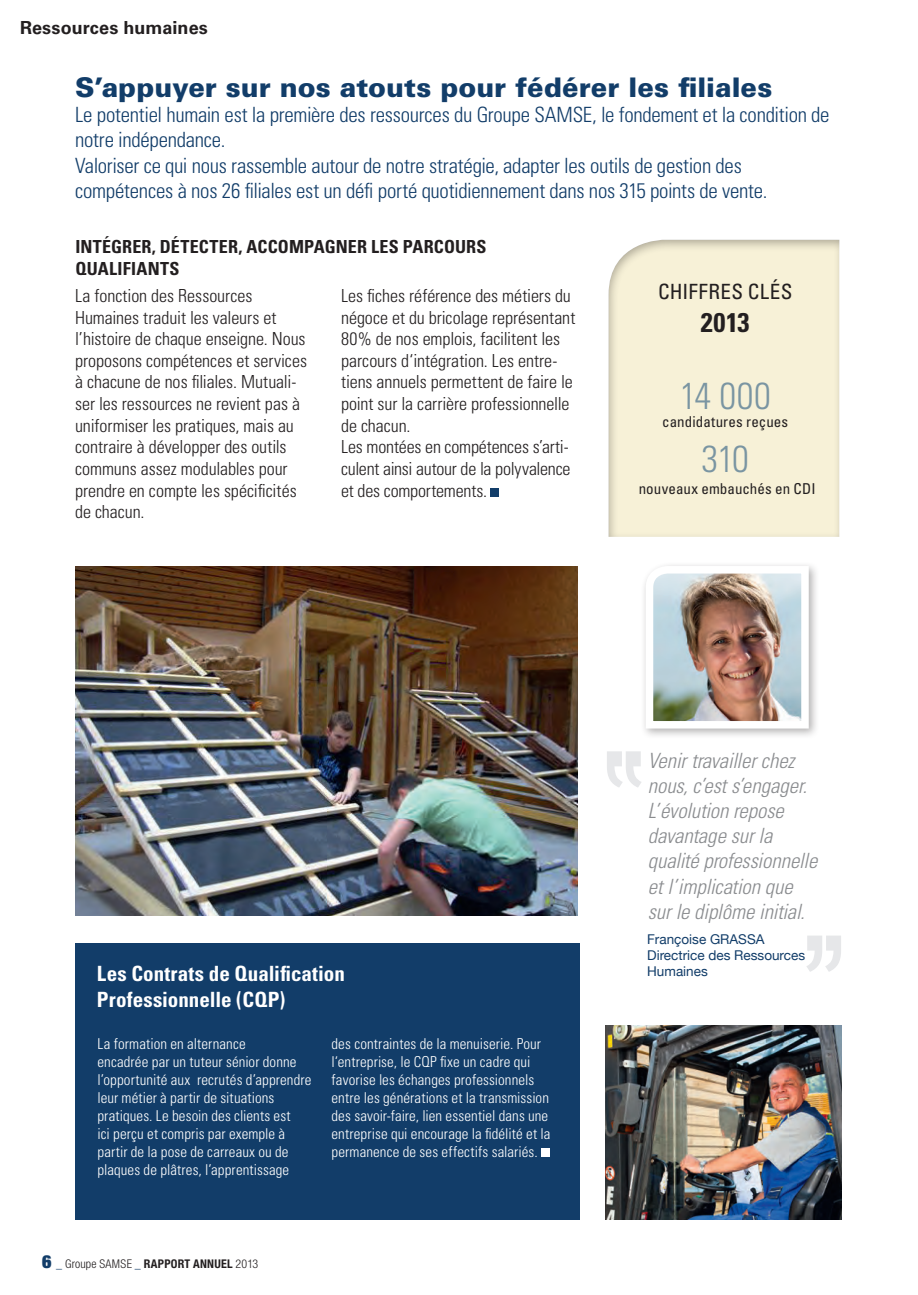
<style>
.page{position:relative;width:918px;height:1295px;background:#fff}
.page>*{position:absolute;margin:0;border:0;box-sizing:border-box;transform-origin:0 0}
.t1{font:300 condensed 37.5px "Univers";letter-spacing:-.02em;color:#7a95a2}
.t2{font:900 27px "Univers";color:#123d69}
.t3{font:700 condensed 27px "Univers";color:#231f20}
.t4{font:300 condensed 21px/25.2px "Univers";letter-spacing:-.015em;color:#123d69}
.t5{font:italic 300 condensed 21px/25.2px "Univers";letter-spacing:-.005em;color:#8a8c8f}
.t6{font:700 condensed 21px/25.2px "Univers";letter-spacing:-.005em;color:#fff}
.t7{font:condensed 21px "Univers";color:#231f20}
.t8{font:300 condensed 18px/21.6px "Univers";letter-spacing:-.005em;color:#231f20}
.t9{font:700 condensed 18px "Univers";letter-spacing:.01em;color:#231f20}
.t10{font:700 18px "Univers";letter-spacing:.005em;color:#231f20}
.t11{font:300 condensed 15px/18px "Univers";letter-spacing:.005em;color:#fff}
.t12{font:condensed 15px "Univers";letter-spacing:.005em;color:#231f20}
.t13{font:13.5px/16.2px "Helvetica Neue";color:#123d69}
.t14{font:300 condensed 12px "Helvetica Neue";letter-spacing:.015em;color:#231f20}
.s1{font-weight:900;font-stretch:expanded;font-size:18px;color:#123d69}
.s2{font-weight:900;color:#123d69}
.s3{font-weight:700}
</style>
<div class="page">
<div style="left:75px;top:943px;width:504px;height:276px;background:#123d69"></div>
<img style="left:76px;top:566px;width:501px;height:350px">
<div style="left:490px;top:488px;width:9px;height:9px;background:#123d69"></div>
<div style="left:640px;top:561px;width:179px;height:178px;background:#231f20;opacity:.35"></div>
<img style="left:641px;top:562px;width:171px;height:170px">
<svg style="left:806px;top:935px;width:34px;height:36px"></svg>
<svg style="left:607px;top:751px;width:34px;height:36px"></svg>
<div style="left:607px;top:238px;width:234px;height:300px;background:#231f20;opacity:.35"></div>
<div style="left:541px;top:1147px;width:8px;height:9px;background:#fff"></div>
<img style="left:605px;top:1025px;width:236px;height:194px">
<p class="t10" style="left:20px;top:17px;width:189px">Ressources humaines</p>
<h2 class="t2" style="left:75px;top:70px;width:698px">S’appuyer sur nos atouts pour fédérer les filiales</h2>
<p class="t4" style="left:75px;top:102px;width:755px">Le potentiel humain est la première des ressources du Groupe SAMSE, le fondement et la condition de notre indépendance.<br>Valoriser ce qui nous rassemble autour de notre stratégie, adapter les outils de gestion des compétences à nos 26 filiales est un défi porté quotidiennement dans nos 315 points de vente.</p>
<p class="t9" style="left:75px;top:236px;width:305px">INTÉGRER, DÉTECTER, ACCOMPAG NER LES</p>
<p class="t9" style="left:402px;top:236px;width:83px">PARCOURS</p>
<p class="t9" style="left:75px;top:257px;width:104px">QUALI FIANTS</p>
<p class="t8" style="left:75px;top:285px;width:233px">La fonction des Ressources<br>Humaines traduit les valeurs et l’histoire de chaque enseigne. Nous proposons compétences et services à chacune de nos filiales. Mutuali&shy;ser les ressources ne revient pas à uniformiser les pratiques, mais au contraire à développer des outils communs assez modulables pour prendre en compte les spécificités de chacun.</p>
<p class="t8" style="left:341px;top:285px;width:236px">Les fiches référence des métiers du négoce et du bricolage représentant<br>80% de nos emplois, facilitent les parcours d‘intégration. Les entre&shy;tiens annuels permettent de faire le point sur la carrière professionnelle de chacun.<br>Les montées en compétences s’arti&shy;culent ainsi autour de la polyvalence et des comportements.</p>
<p class="t7" style="left:657px;top:278px;width:29px">Chiffr</p>
<p class="t7" style="left:720px;top:278px;width:73px">es clés</p>
<h2 class="t3" style="left:700px;top:305px;width:50px">2013</h2>
<h1 class="t1" style="left:679px;top:373px;width:92px">14 000</h1>
<p class="t12" style="left:661px;top:412px;width:127px">candidatures reçues</p>
<h1 class="t1" style="left:701px;top:436px;width:49px">310</h1>
<p class="t12" style="left:638px;top:479px;width:178px">nouveaux embauchés en CDI</p>
<p class="t6" style="left:97px;top:961px;width:249px">LES CONTRATS DE QUALIFICATION<br>PROFESSIONNELLE (CQP</p>
<p class="t6" style="left:279px;top:986px;width:7px">)</p>
<p class="t11" style="left:97px;top:1034px;width:215px">La formation en alternance<br>encadrée par un tuteur sénior donne l’opportunité aux recrutés d’apprendre leur métier à partir de situations pratiques. Le besoin des clients est<br>ici perçu et compris par exemple à partir de la pose de carreaux ou de plaques de plâtres, l’apprentissage</p>
<p class="t11" style="left:331px;top:1034px;width:220px">des contraintes de la menuiserie. Pour l‘entreprise, le CQP fixe un cadre qui favorise les échanges professionnels entre les générations et la transmission des savoir-faire, lien essentiel dans une entreprise qui encourage la fidélité et la permanence de ses effectifs salariés.</p>
<p class="t14" style="left:42px;top:1257px;width:218px"><span class="s1">6</span> <span class="s2">_</span> Groupe SAMSE <span class="s2">_</span> <span class="s3">RAPPORT ANNUEL</span> 2013</p>
<p class="t5" style="left:647px;top:747px;width:171px">Venir travailler chez nous, c’est s’engager.<br>L’évolution repose davantage sur la qualité professionnelle et l’implication que sur le diplôme initial.</p>
<p class="t13" style="left:647px;top:930px;width:159px">Françoise GRASSA<br>Directrice des Ressources<br>Humaines</p>
</div>
